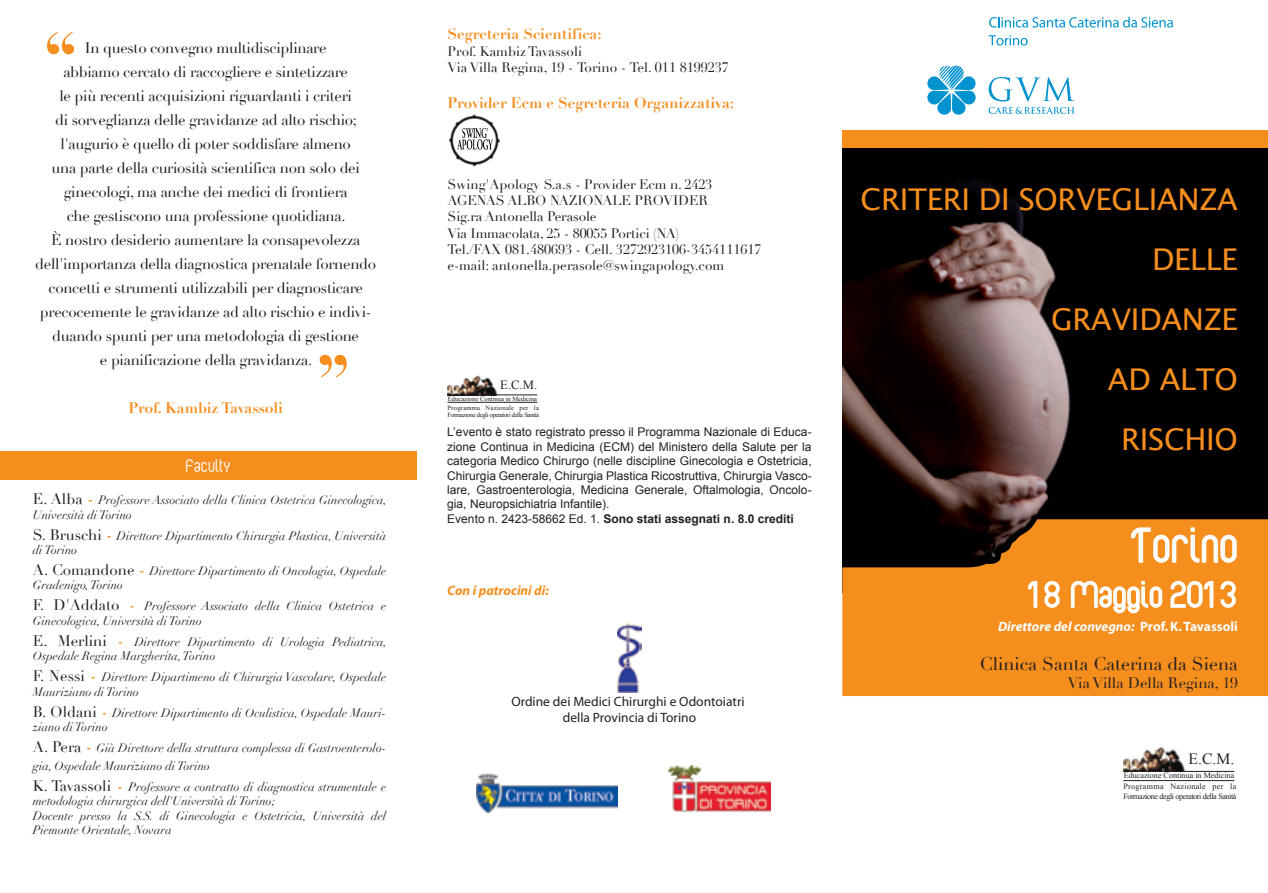
<style>
.page{position:relative;width:1268px;height:893px;background:#fff}
.page>*{position:absolute;margin:0;border:0;box-sizing:border-box;transform-origin:0 0}
.t1{font:700 72px "Didot";color:#f68e1e}
.t2{font:39.9px "Albertino";color:#fff}
.t3{font:30px/60px "Lucida Sans Unicode";letter-spacing:-.01em;color:#f68e1e;text-align:right}
.t4{font:30px "Albertino";color:#fff}
.t5{font:18px "Didot";color:#231f20}
.t6{font:15.6px "Times New Roman";color:#231f20}
.t7{font:15px/24px "Didot";letter-spacing:-.02em;color:#231f20;text-align:center}
.t8{font:700 15px "Didot";color:#f68e1e}
.t9{font:15px "Didot";color:#231f20}
.t10{font:15px "Albertino";color:#fff}
.t11{font:13.5px/16.2px "Didot";color:#231f20}
.t12{font:13.5px/16.2px "Myriad Pro";color:#231f20;text-align:center}
.t13{font:italic 700 13.5px "Myriad";color:#fff}
.t14{font:italic 700 13.5px "Myriad";color:#f68e1e}
.t15{font:12.6px "Times New Roman";color:#231f20}
.t16{font:italic 12px/14.4px "Didot";color:#231f20}
.t17{font:12px/14.4px "Arial";color:#231f20}
.t18{font:8.1px/9.3px "Times New Roman";letter-spacing:-.055em;color:#231f20}
.t19{font:8.1px "Times New Roman";color:#231f20}
.t20{font:6.6px/7.5px "Times New Roman";letter-spacing:-.055em;color:#231f20}
.t21{font:6.6px "Times New Roman";color:#231f20}
.s1{font-style:normal;font-size:15px}
.s2{font-weight:700;font-style:normal;font-size:15px;color:#f68e1e}
.s3{font-weight:700}
.s4{font-style:normal}
</style>
<div class="page">
<div style="left:0;top:451px;width:417px;height:29px;background:#f68e1e"></div>
<hr style="left:447px;top:402px;width:90px;height:1px;background:#231f20">
<img style="left:447px;top:375px;width:51px;height:20px">
<hr style="left:447px;top:395px;width:90px;height:1px;background:#231f20">
<img style="left:842px;top:147px;width:425px;height:372px">
<svg style="left:842px;top:519px;width:425px;height:177px;background:#d77c1a"></svg>
<svg style="left:1129px;top:527px;width:108px;height:37px;background:#f7a852"></svg>
<svg style="left:1026px;top:580px;width:11px;height:29px"></svg>
<svg style="left:1043px;top:580px;width:17px;height:29px"></svg>
<svg style="left:1069px;top:580px;width:93px;height:34px;background:#f8b062"></svg>
<svg style="left:1169px;top:580px;width:44px;height:29px"></svg>
<svg style="left:1219px;top:580px;width:17px;height:29px"></svg>
<img style="left:449px;top:115px;width:51px;height:52px">
<img style="left:617px;top:624px;width:24px;height:68px">
<hr style="left:1123px;top:780px;width:110px;height:1px;background:#231f20">
<img style="left:1123px;top:746px;width:62px;height:25px">
<hr style="left:1123px;top:771px;width:110px;height:1px;background:#231f20">
<img style="left:668px;top:766px;width:102px;height:46px">
<img style="left:476px;top:773px;width:141px;height:39px">
<div style="left:842px;top:130px;width:425px;height:17px;background:#f68e1e"></div>
<svg style="left:927px;top:66px;width:49px;height:49px"></svg>
<svg style="left:988px;top:77px;width:86px;height:37px"></svg>
<svg style="left:989px;top:17px;width:183px;height:11px"></svg>
<svg style="left:988px;top:35px;width:39px;height:10px"></svg>
<h1 class="t1" style="left:44px;top:14px;width:35px">“</h1>
<p class="t7" style="left:35px;top:37px;width:342px">In questo convegno multidisciplinare<br>abbiamo cercato di raccogliere e sintetizzare<br>le più recenti acquisizioni riguardanti i criteri<br>di sorveglianza delle gravidanze ad alto rischio; l'augurio è quello di poter soddisfare almeno<br>una parte della curiosità scientifica non solo dei ginecologi, ma anche dei medici di frontiera<br>che gestiscono una professione quotidiana.<br>È nostro desiderio aumentare la consapevolezza dell'importanza della diagnostica prenatale fornendo concetti e strumenti utilizzabili per diagnosticare precocemente le gravidanze ad alto rischio e indivi&shy;duando spunti per una metodologia di gestione<br>e pianificazione della gravidanza.</p>
<p class="t8" style="left:128px;top:399px;width:156px">Prof. Kambiz Tavassoli</p>
<h1 class="t1" style="left:316px;top:337px;width:35px">”</h1>
<p class="t10" style="left:185px;top:459px;width:46px">Faculty</p>
<p class="t16" style="left:33px;top:493px;width:355px"><span class="s1">E. Alba</span> <span class="s2">-</span> Professore Associato della Clinica Ostetrica Ginecologica,<br>Università di Torino</p>
<p class="t16" style="left:33px;top:528px;width:355px"><span class="s1">S. Bruschi</span> <span class="s2">-</span> Direttore Dipartimento Chirurgia Plastica, Università di Torino</p>
<p class="t16" style="left:33px;top:564px;width:355px"><span class="s1">A. Comandone</span> <span class="s2">-</span> Direttore Dipartimento di Oncologia, Ospedale<br>Gradenigo, Torino</p>
<p class="t16" style="left:33px;top:599px;width:355px"><span class="s1">F. D'Addato</span> <span class="s2">-</span> Professore Associato della Clinica Ostetrica e<br>Ginecologica, Università di Torino</p>
<p class="t16" style="left:33px;top:635px;width:355px"><span class="s1">E. Merlini</span> <span class="s2">-</span> Direttore Dipartimento di Urologia Pediatrica,<br>Ospedale Regina Margherita, Torino</p>
<p class="t16" style="left:33px;top:670px;width:355px"><span class="s1">F. Nessi</span> <span class="s2">-</span> Direttore Dipartimeno di Chirurgia Vascolare, Ospedale<br>Mauriziano di Torino</p>
<p class="t16" style="left:33px;top:705px;width:355px"><span class="s1">B. Oldani</span> <span class="s2">-</span> Direttore Dipartimento di Oculistica, Ospedale Mauri&shy;ziano di Torino</p>
<p class="t16" style="left:33px;top:739px;width:355px;line-height:18px"><span class="s1">A. Pera</span> <span class="s2">-</span> Già Direttore della struttura complessa di Gastroenterolo&shy;gia, Ospedale Mauriziano di Torino</p>
<p class="t16" style="left:33px;top:780px;width:355px"><span class="s1">K. Tavassoli</span> <span class="s2">-</span> Professore a contratto di diagnostica strumentale e metodologia chirurgica dell'Università di Torino;<br>Docente presso la S.S. di Ginecologia e Ostetricia, Università del Piemonte Orientale, Novara</p>
<p class="t8" style="left:447px;top:25px;width:156px">Segreteria Scientifica:</p>
<p class="t11" style="left:447px;top:43px;width:283px">Prof. Kambiz Tavassoli<br>Via Villa Regina, 19 - Torino - Tel. 011 8199237</p>
<p class="t8" style="left:447px;top:93px;width:288px">Provider Ecm e Segreteria Organizzativa:</p>
<p class="t11" style="left:447px;top:177px;width:315px">Swing'Apology S.a.s - Provider Ecm n. 2423<br>AGENAS ALBO NAZIONALE PROVIDER<br>Sig.ra Antonella Perasole<br>Via Immacolata, 25 - 80055 Portici (NA)<br>Tel./FAX 081.480693 - Cell. 3272923106-3454111617 e-mail: antonella.perasole@swingapology.com</p>
<p class="t15" style="left:500px;top:376px;width:38px">E.C.M.</p>
<p class="t21" style="left:448px;top:394px;width:91px">Educazione Continua in Medicina</p>
<p class="t17" style="left:447px;top:425px;width:366px">L’evento è stato registrato presso il Programma Nazionale di Educa&shy;zione Continua in Medicina (ECM) del Ministero della Salute per la categoria Medico Chirurgo (nelle discipline Ginecologia e Ostetricia, Chirurgia Generale, Chirurgia Plastica Ricostruttiva, Chirurgia Vasco&shy;lare, Gastroenterologia, Medicina Generale, Oftalmologia, Oncolo&shy;gia, Neuropsichiatria Infantile).<br>Evento n. 2423-58662 Ed. 1. <span class="s3">Sono stati assegnati n. 8.0 crediti</span></p>
<p class="t20" style="left:447px;top:403px;width:93px">Programma Nazionale per la<br>Formazione degli operatori della Sanità</p>
<p class="t14" style="left:447px;top:584px;width:103px">Con i patrocini di:</p>
<p class="t12" style="left:511px;top:693px;width:235px">Ordine dei Medici Chirurghi e Odontoiatri della Provincia di Torino</p>
<h3 class="t3" style="left:860px;top:169px;width:379px">CRITERI DI SORVEGLIANZA<br>DELLE<br>GRAVIDANZE<br>AD ALTO<br>RISCHIO</h3>
<h2 class="t2" style="left:1129px;top:528px;width:110px">Torino</h2>
<h3 class="t4" style="left:1028px;top:582px;width:211px">18 Maggio 2013</h3>
<p class="t13" style="left:997px;top:619px;width:241px">Direttore del convegno: <span class="s4">Prof. K. Tavassoli</span></p>
<h3 class="t5" style="left:979px;top:653px;width:259px">Clinica Santa Caterina da Siena</h3>
<p class="t9" style="left:1067px;top:673px;width:171px">Via Villa Della Regina, 19</p>
<h3 class="t6" style="left:1188px;top:748px;width:47px">E.C.M.</h3>
<p class="t19" style="left:1123px;top:770px;width:112px">Educazione Continua in Medicina</p>
<p class="t18" style="left:1123px;top:782px;width:115px">Programma Nazionale per la<br>Formazione degli operatori della Sanità</p>
</div>
